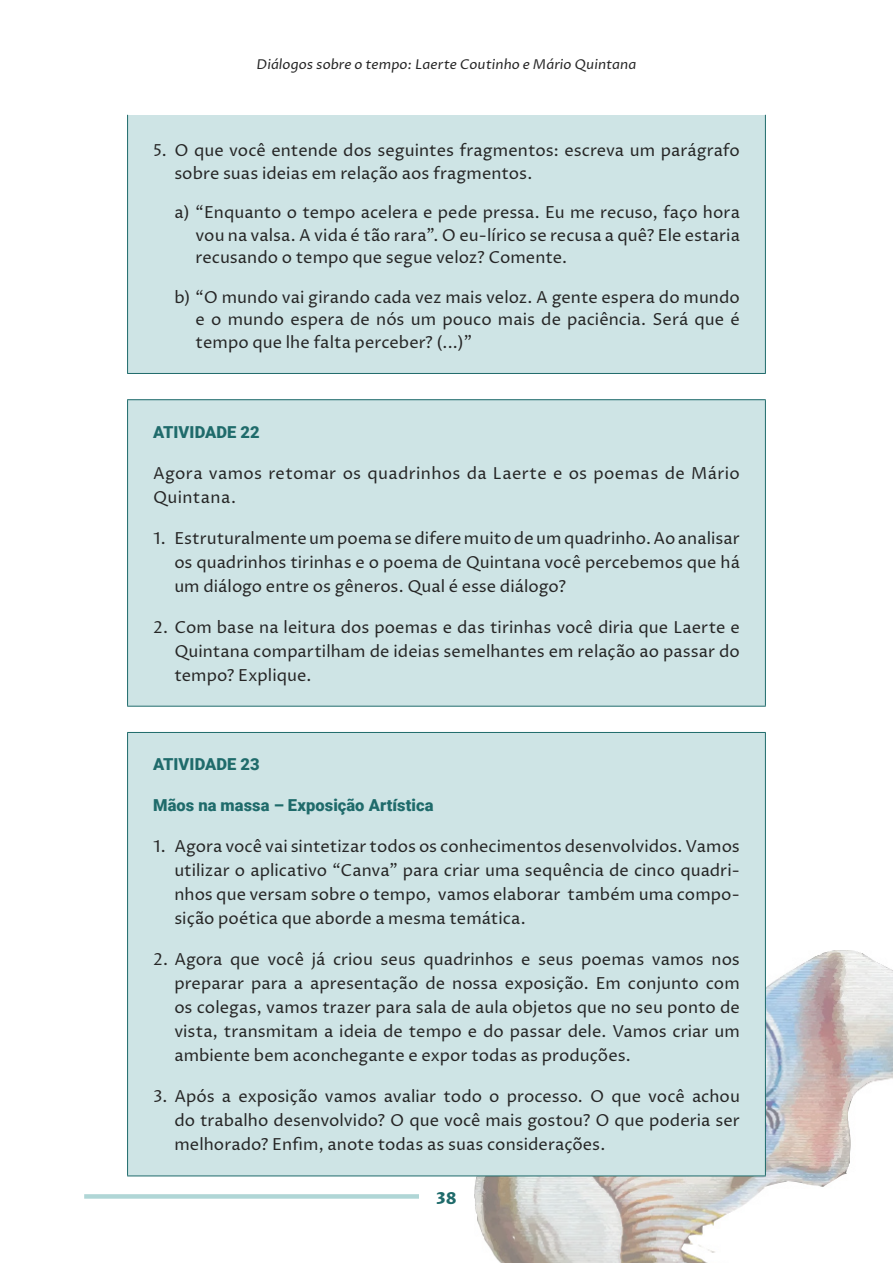
<style>
.page{position:relative;width:893px;height:1263px;background:#fff}
.page>*{position:absolute;margin:0;border:0;box-sizing:border-box;transform-origin:0 0}
.t1{font:16.5px/24px "Proza Libre";letter-spacing:.005em;color:#262626;text-align:justify}
.t2{font:16.5px/24px "Proza Libre";letter-spacing:.025em;color:#262626}
.t3{font:900 16.5px "Roboto";letter-spacing:.005em;color:#1f6b6b}
.t4{font:800 16.5px "Proza Libre";color:#1f6b6b}
.t5{font:italic 13.5px "Proza Libre";letter-spacing:.005em;color:#262626}
</style>
<div class="page">
<div style="left:84px;top:1194px;width:336px;height:5px;background:#b0d6d6"></div>
<img style="left:474px;top:951px;width:419px;height:312px">
<div style="left:128px;top:115px;width:637px;height:258px;background:#cee4e5"></div>
<hr style="left:127px;top:115px;width:1px;height:258px;background:#1f6b6b">
<hr style="left:765px;top:115px;width:1px;height:258px;background:#1f6b6b">
<hr style="left:127px;top:373px;width:639px;height:1px;background:#1f6b6b">
<div style="left:128px;top:400px;width:637px;height:306px;background:#cee4e5"></div>
<hr style="left:127px;top:399px;width:639px;height:1px;background:#1f6b6b">
<hr style="left:127px;top:400px;width:1px;height:306px;background:#1f6b6b">
<hr style="left:765px;top:400px;width:1px;height:306px;background:#1f6b6b">
<hr style="left:127px;top:706px;width:639px;height:1px;background:#1f6b6b">
<div style="left:128px;top:732px;width:637px;height:444px;background:#cee4e5"></div>
<hr style="left:127px;top:732px;width:639px;height:1px;background:#1f6b6b">
<hr style="left:127px;top:733px;width:1px;height:442px;background:#1f6b6b">
<hr style="left:765px;top:733px;width:1px;height:442px;background:#1f6b6b">
<hr style="left:127px;top:1175px;width:639px;height:1px;background:#1f6b6b">
<p class="t5" style="left:256px;top:56px;width:381px">Diálogos sobre o tempo: Laerte Coutinho e Mário Quintana</p>
<p class="t1" style="left:174px;top:139px;width:567px;line-height:22.5px;text-indent:-21px">5. O que você entende dos seguintes fragmentos: escreva um parágrafo sobre suas ideias em relação aos fragmentos.</p>
<p class="t1" style="left:196px;top:201px;width:546px;line-height:22.5px;text-indent:-21px">a) “Enquanto o tempo acelera e pede pressa. Eu me recuso, faço hora vou na valsa. A vida é tão rara”. O eu-lírico se recusa a quê? Ele estaria recusando o tempo que segue veloz? Comente.</p>
<p class="t1" style="left:196px;top:286px;width:546px;line-height:22.5px;text-indent:-21px">b) “O mundo vai girando cada vez mais veloz. A gente espera do mundo e o mundo espera de nós um pouco mais de paciência. Será que é tempo que lhe falta perceber? (...)”</p>
<p class="t3" style="left:153px;top:420px;width:108px">ATIVIDADE 22</p>
<p class="t2" style="left:153px;top:461px;width:588px">Agora vamos retomar os quadrinhos da Laerte e os poemas de Mário<br>Quintana.</p>
<p class="t1" style="left:174px;top:526px;width:567px;text-indent:-21px">1. Estruturalmente um poema se difere muito de um quadrinho. Ao analisar os quadrinhos tirinhas e o poema de Quintana você percebemos que há um diálogo entre os gêneros. Qual é esse diálogo?</p>
<p class="t1" style="left:174px;top:615px;width:567px;text-indent:-21px">2. Com base na leitura dos poemas e das tirinhas você diria que Laerte e Quintana compartilham de ideias semelhantes em relação ao passar do tempo? Explique.</p>
<p class="t3" style="left:153px;top:753px;width:108px">ATIVIDADE 23</p>
<p class="t3" style="left:153px;top:794px;width:282px">Mãos na massa – Exposição Artística</p>
<p class="t1" style="left:174px;top:835px;width:567px;text-indent:-21px">1. Agora você vai sintetizar todos os conhecimentos desenvolvidos. Vamos utilizar o aplicativo “Canva” para criar uma sequência de cinco quadri&shy;nhos que versam sobre o tempo, vamos elaborar também uma compo&shy;sição poética que aborde a mesma temática.</p>
<p class="t1" style="left:174px;top:948px;width:567px;text-indent:-21px">2. Agora que você já criou seus quadrinhos e seus poemas vamos nos preparar para a apresentação de nossa exposição. Em conjunto com os colegas, vamos trazer para sala de aula objetos que no seu ponto de vista, transmitam a ideia de tempo e do passar dele. Vamos criar um ambiente bem aconchegante e expor todas as produções.</p>
<p class="t1" style="left:174px;top:1085px;width:567px;text-indent:-21px">3. Após a exposição vamos avaliar todo o processo. O que você achou do trabalho desenvolvido? O que você mais gostou? O que poderia ser melhorado? Enfim, anote todas as suas considerações.</p>
<p class="t4" style="left:436px;top:1188px;width:22px">38</p>
</div>
